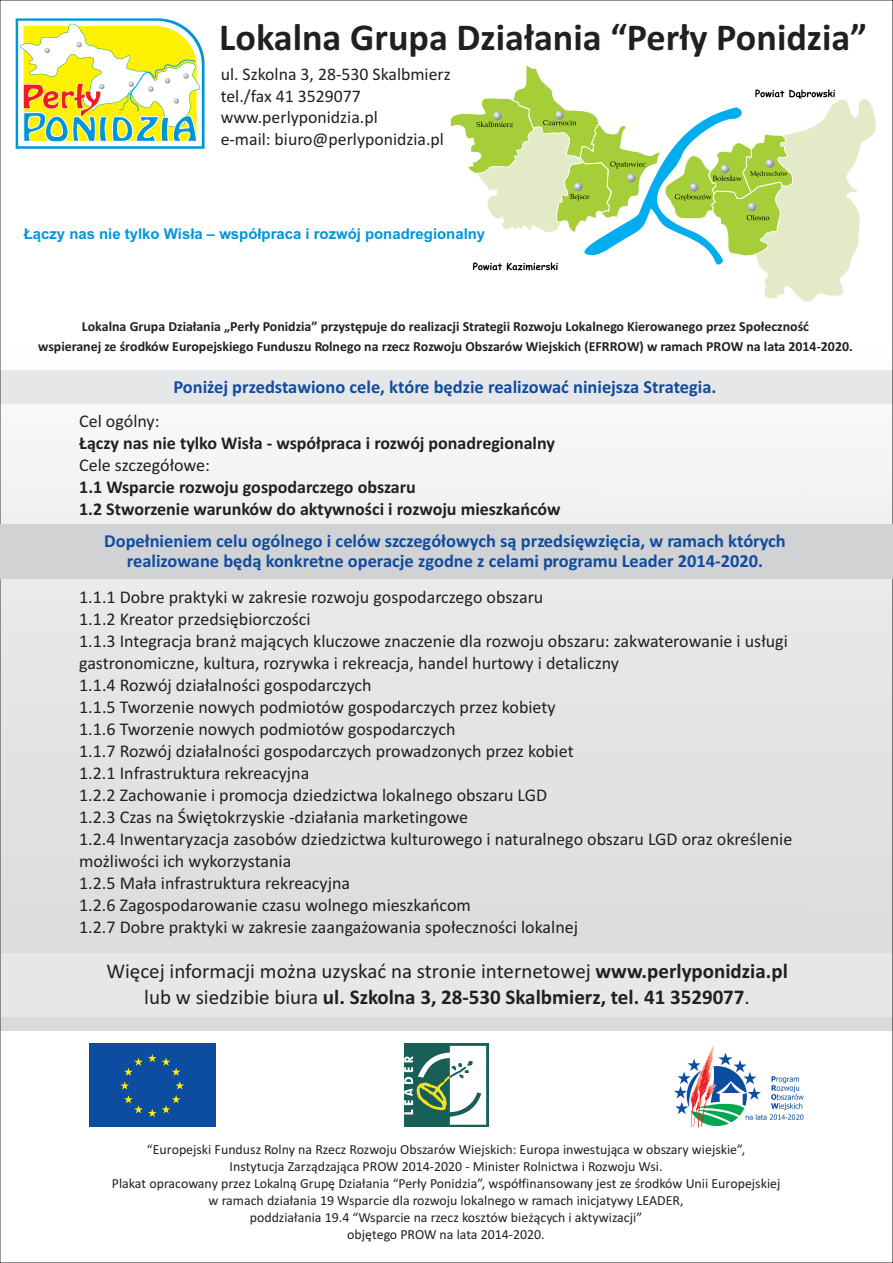
<style>
.page{position:relative;width:893px;height:1263px;background:#fff}
.page>*{position:absolute;margin:0;border:0;box-sizing:border-box;transform-origin:0 0}
.t1{font:700 38.25px "Calibri";color:#231f20}
.t2{font:21px/25.7px "Calibri";color:#231f20;text-align:center}
.t3{font:700 18.45px/20.1px "Calibri";color:#0f4ca0;text-align:center}
.t4{font:18px/21.9px "Calibri";color:#231f20}
.t5{font:700 18px/21.9px "Calibri";color:#231f20}
.t6{font:17.7px/21.8px "Calibri";color:#231f20}
.t7{font:700 14.85px "Arial";color:#0095d9}
.t8{font:13.95px/17px "Calibri";color:#231f20;text-align:center}
.t9{font:700 13.95px/20.1px "Calibri";color:#231f20;text-align:center}
.s1{font-weight:700}
</style>
<div class="page">
<div style="left:0;top:370px;width:893px;height:34px;background:#e6e7e9"></div>
<div style="left:0;top:953px;width:893px;height:64px;background:#e6e7e9"></div>
<svg style="left:404px;top:1043px;width:85px;height:84px"></svg>
<svg style="left:404px;top:1046px;width:82px;height:79px"></svg>
<div style="left:89px;top:1043px;width:126px;height:84px;background:#0d4da1"></div>
<svg style="left:124px;top:1095px;width:56px;height:22px"></svg>
<svg style="left:120px;top:1054px;width:64px;height:35px"></svg>
<svg style="left:674px;top:1045px;width:130px;height:81px"></svg>
<div style="left:0;top:525px;width:893px;height:54px;background:#d1d2d4"></div>
<svg style="left:450px;top:65px;width:426px;height:237px"></svg>
<svg style="left:16px;top:18px;width:189px;height:131px"></svg>
<h1 class="t1" style="left:219px;top:22px;width:649px">Lokalna Grupa Dzia³ania “Per³y Ponidzia”</h1>
<p class="t6" style="left:221px;top:65px;width:232px">ul. Szkolna 3, 28-530 Skalbmierz tel./fax 41 3529077 www.perlyponidzia.pl<br>e-mail: biuro@perlyponidzia.pl</p>
<p class="t7" style="left:24px;top:229px;width:463px">£¹czy nas nie tylko Wis³a – wspó³praca i rozwój ponadregionalny</p>
<p class="t9" style="left:38px;top:317px;width:816px">Lokalna Grupa Dzia³ania „Per³y Ponidzia” przystêpuje do realizacji Strategii Rozwoju Lokalnego Kierowanego przez Spo³ecznoœæ<br>wspieranej ze œrodków Europejskiego Funduszu Rolnego na rzecz Rozwoju Obszarów Wiejskich (EFRROW) w ramach PROW na lata 2014-2020.</p>
<p class="t3" style="left:173px;top:378px;width:544px">Poni¿ej przedstawiono cele, które bêdzie realizowaæ niniejsza Strategia.</p>
<p class="t4" style="left:79px;top:412px;width:82px">Cel ogólny:</p>
<p class="t5" style="left:79px;top:434px;width:477px">£¹czy nas nie tylko Wis³a - wspó³praca i rozwój ponadregionalny</p>
<p class="t4" style="left:79px;top:456px;width:132px">Cele szczegó³owe:</p>
<p class="t5" style="left:79px;top:478px;width:483px">1.1 Wsparcie rozwoju gospodarczego obszaru<br>1.2 Stworzenie warunków do aktywnoœci i rozwoju mieszkañców</p>
<p class="t3" style="left:104px;top:533px;width:683px">Dope³nieniem celu ogólnego i celów szczegó³owych s¹ przedsiêwziêcia, w ramach których realizowane bêd¹ konkretne operacje zgodne z celami programu Leader 2014-2020.</p>
<p class="t4" style="left:79px;top:588px;width:715px">1.1.1 Dobre praktyki w zakresie rozwoju gospodarczego obszaru<br>1.1.2 Kreator przedsiêbiorczoœci<br>1.1.3 Integracja bran¿ maj¹cych kluczowe znaczenie dla rozwoju obszaru: zakwaterowanie i us³ugi gastronomiczne, kultura, rozrywka i rekreacja, handel hurtowy i detaliczny<br>1.1.4 Rozwój dzia³alnoœci gospodarczych<br>1.1.5 Tworzenie nowych podmiotów gospodarczych przez kobiety<br>1.1.6 Tworzenie nowych podmiotów gospodarczych<br>1.1.7 Rozwój dzia³alnoœci gospodarczych prowadzonych przez kobiet<br>1.2.1 Infrastruktura rekreacyjna<br>1.2.2 Zachowanie i promocja dziedzictwa lokalnego obszaru LGD<br>1.2.3 Czas na Œwiêtokrzyskie -dzia³ania marketingowe<br>1.2.4 Inwentaryzacja zasobów dziedzictwa kulturowego i naturalnego obszaru LGD oraz okreœlenie mo¿liwoœci ich wykorzystania<br>1.2.5 Ma³a infrastruktura rekreacyjna<br>1.2.6 Zagospodarowanie czasu wolnego mieszkañcom<br>1.2.7 Dobre praktyki w zakresie zaanga¿owania spo³ecznoœci lokalnej</p>
<p class="t2" style="left:106px;top:960px;width:683px">Wiêcej informacji mo¿na uzyskaæ na stronie internetowej <span class="s1">www.perlyponidzia.pl </span>lub w siedzibie biura <span class="s1">ul. Szkolna 3, 28-530 Skalbmierz, tel. 41 3529077</span>.</p>
<p class="t8" style="left:112px;top:1142px;width:670px">“Europejski Fundusz Rolny na Rzecz Rozwoju Obszarów Wiejskich: Europa inwestuj¹ca w obszary wiejskie”,<br>Instytucja Zarz¹dzaj¹ca PROW 2014-2020 - Minister Rolnictwa i Rozwoju Wsi.<br>Plakat opracowany przez Lokaln¹ Grupê Dzia³ania “Per³y Ponidzia”, wspó³finansowany jest ze œrodków Unii Europejskiej w ramach dzia³ania 19 Wsparcie dla rozwoju lokalnego w ramach inicjatywy LEADER,<br>poddzia³ania 19.4 “Wsparcie na rzecz kosztów bie¿¹cych i aktywizacji”<br>objêtego PROW na lata 2014-2020.</p>
</div>
